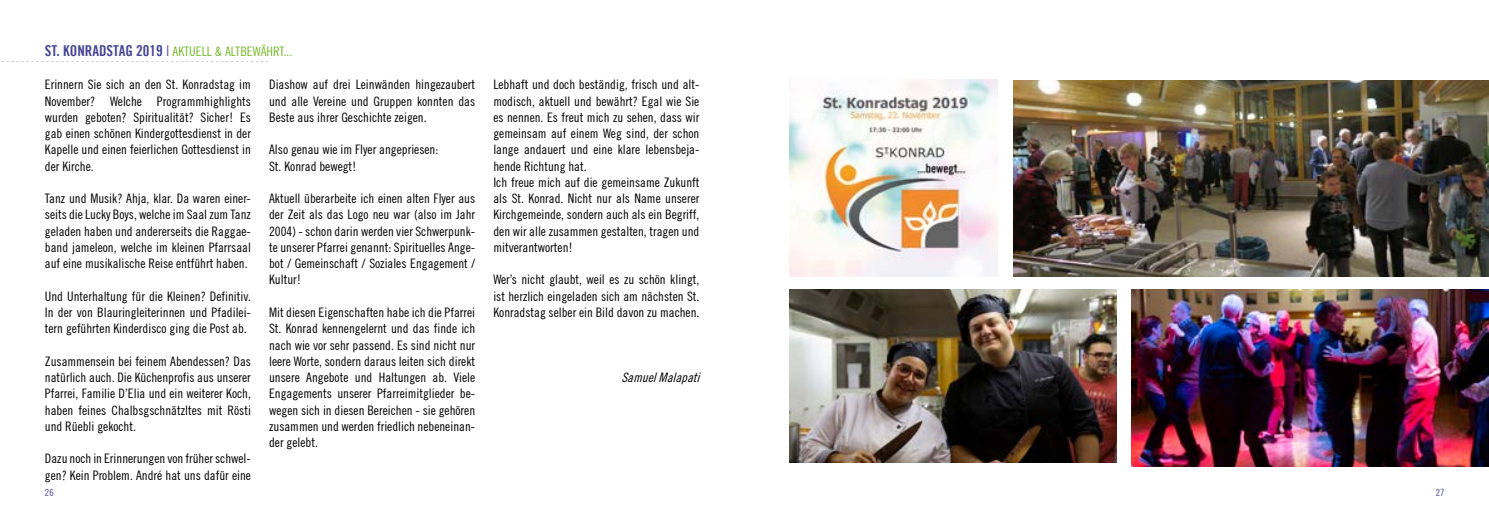
<style>
.page{position:relative;width:1489px;height:525px;background:#fff}
.page>*{position:absolute;margin:0;border:0;box-sizing:border-box;transform-origin:0 0}
.t1{font:condensed 13.12px/16.2px "Trade Gothic No.18";color:#000;text-align:justify}
.t2{font:condensed 13.12px "Trade Gothic No.18";color:#76b82a}
.t3{font:italic condensed 13.12px "Trade Gothic No.18";color:#000}
.t4{font:condensed 10px "Trade Gothic No.18";color:#464596}
.s1{font-family:"Trade Gothic Bold Cond Twenty";font-stretch:normal;font-size:15px;color:#464596}
.s2{font-size:15px;color:#464596}
</style>
<div class="page">
<svg style="left:1px;top:61px;width:267px;height:1px"></svg>
<img style="left:790px;top:290px;width:326px;height:172px">
<img style="left:1013px;top:80px;width:475px;height:196px">
<img style="left:789px;top:80px;width:208px;height:196px">
<img style="left:1131px;top:290px;width:357px;height:176px">
<p class="t2" style="left:45px;top:44px;width:249px"><span class="s1">ST. KONRADSTAG 2019</span> <span class="s2">|</span> AKTUELL &amp; ALTBEWÄHRT...</p>
<p class="t1" style="left:45px;top:76px;width:207px">Erinnern Sie sich an den St. Konradstag im November? Welche Programmhighlights wurden geboten? Spiritualität? Sicher! Es gab einen schönen Kindergottesdienst in der Kapelle und einen feierlichen Gottesdienst in der Kirche.</p>
<p class="t1" style="left:45px;top:190px;width:207px">Tanz und Musik? Ahja, klar. Da waren einer&shy;seits die Lucky Boys, welche im Saal zum Tanz geladen haben und andererseits die Raggae&shy;band jameleon, welche im kleinen Pfarrsaal auf eine musikalische Reise entführt haben.</p>
<p class="t1" style="left:45px;top:287px;width:207px">Und Unterhaltung für die Kleinen? Definitiv.<br>In der von Blauringleiterinnen und Pfadilei&shy;tern geführten Kinderdisco ging die Post ab.</p>
<p class="t1" style="left:45px;top:352px;width:207px">Zusammensein bei feinem Abendessen? Das natürlich auch. Die Küchenprofis aus unserer Pfarrei, Familie D’Elia und ein weiterer Koch, haben feines Chalbsgschnätzltes mit Rösti und Rüebli gekocht.</p>
<p class="t1" style="left:45px;top:450px;width:207px">Dazu noch in Erinnerungen von früher schwel&shy;gen? Kein Problem. André hat uns dafür eine</p>
<p class="t1" style="left:269px;top:76px;width:207px">Diashow auf drei Leinwänden hingezaubert und alle Vereine und Gruppen konnten das Beste aus ihrer Geschichte zeigen.</p>
<p class="t1" style="left:269px;top:141px;width:171px">Also genau wie im Flyer angepriesen:<br>St. Konrad bewegt!</p>
<p class="t1" style="left:269px;top:190px;width:207px">Aktuell überarbeite ich einen alten Flyer aus der Zeit als das Logo neu war (also im Jahr 2004) - schon darin werden vier Schwerpunk&shy;te unserer Pfarrei genannt: Spirituelles Ange&shy;bot / Gemeinschaft / Soziales Engagement / Kultur!</p>
<p class="t1" style="left:269px;top:304px;width:207px">Mit diesen Eigenschaften habe ich die Pfarrei St. Konrad kennengelernt und das finde ich nach wie vor sehr passend. Es sind nicht nur leere Worte, sondern daraus leiten sich direkt unsere Angebote und Haltungen ab. Viele Engagements unserer Pfarreimitglieder be&shy;wegen sich in diesen Bereichen - sie gehören zusammen und werden friedlich nebeneinan&shy;der gelebt.</p>
<p class="t1" style="left:493px;top:76px;width:207px;text-align:left">Lebhaft und doch beständig, frisch und alt&shy;modisch, aktuell und bewährt? Egal wie Sie es nennen. Es freut mich zu sehen, dass wir gemeinsam auf einem Weg sind, der schon lange andauert und eine klare lebensbeja&shy;hende Richtung hat.<br>Ich freue mich auf die gemeinsame Zukunft als St. Konrad. Nicht nur als Name unserer Kirchgemeinde, sondern auch als ein Begriff, den wir alle zusammen gestalten, tragen und mitverantworten!</p>
<p class="t1" style="left:493px;top:271px;width:207px">Wer’s nicht glaubt, weil es zu schön klingt, ist herzlich eingeladen sich am nächsten St.<br>Konradstag selber ein Bild davon zu machen.</p>
<p class="t3" style="left:621px;top:369px;width:84px">SamuelMalapati</p>
<p class="t4" style="left:45px;top:486px;width:10px">26</p>
<p class="t4" style="left:1435px;top:486px;width:10px">27</p>
</div>
